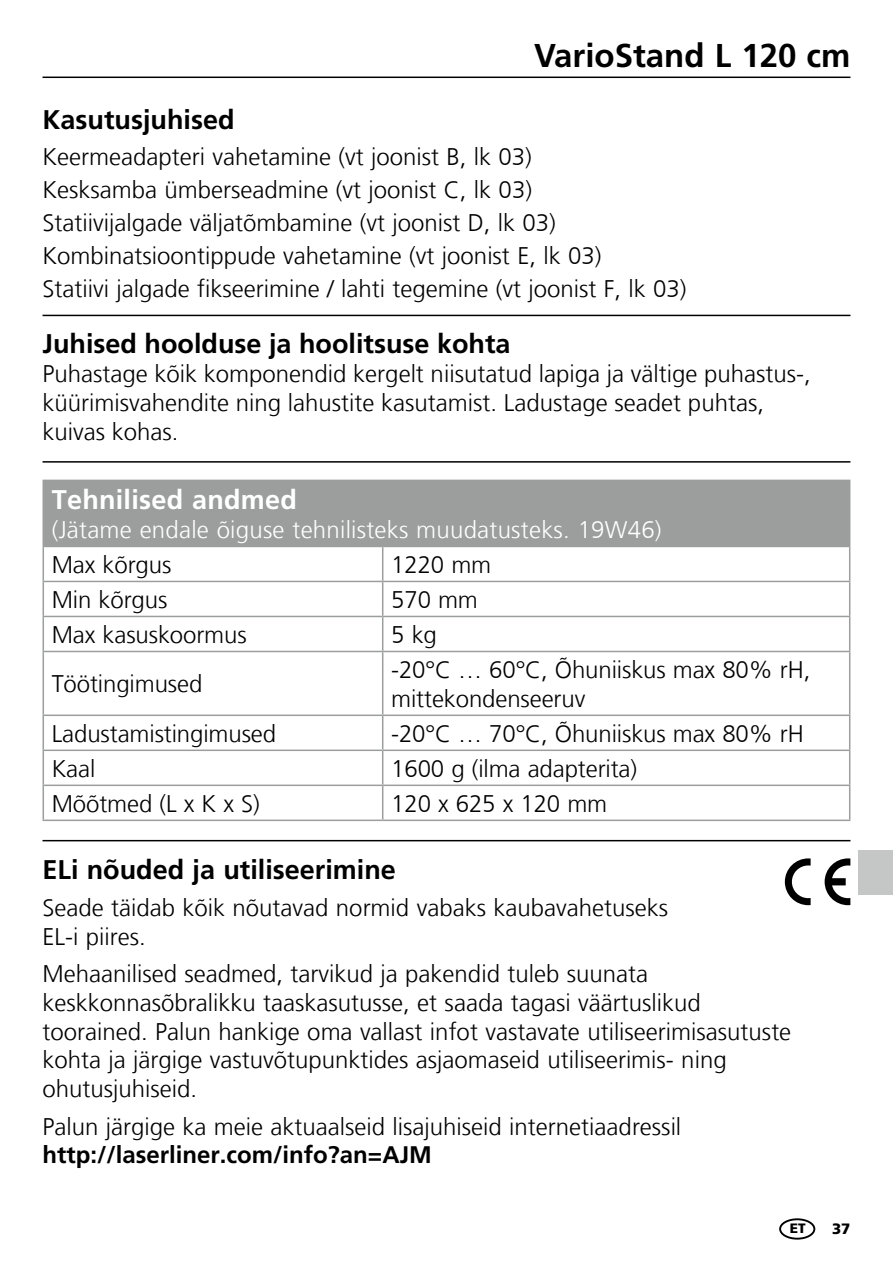
<style>
.page{position:relative;width:893px;height:1263px;background:#fff}
.page>*{position:absolute;margin:0;border:0;box-sizing:border-box;transform-origin:0 0}
.t1{font:700 33px "Frutiger LT Com";color:#000}
.t2{font:700 27px "Frutiger LT Com";color:#000}
.t3{font:700 27px "Frutiger LT Com";letter-spacing:.01em;color:#fff}
.t4{font:300 24px/28.8px "Frutiger LT Com";color:#000}
.t5{font:300 24px "Frutiger LT Com";letter-spacing:.01em;color:#fff}
.t6{font:700 24px "Frutiger LT Com";color:#000}
.t7{font:900 15px "Frutiger LT Com";color:#000}
.t8{font:900 13.5px "Frutiger LT Com";color:#000}
</style>
<div class="page">
<hr style="left:43px;top:77px;width:807px;height:1px;background:#000">
<hr style="left:43px;top:315px;width:807px;height:1px;background:#000">
<hr style="left:43px;top:461px;width:807px;height:2px;background:#000">
<svg style="left:825px;top:858px;width:25px;height:47px"></svg>
<svg style="left:785px;top:858px;width:26px;height:47px"></svg>
<hr style="left:43px;top:840px;width:807px;height:1px;background:#000">
<div style="left:43px;top:480px;width:807px;height:66px;background:#9c9d9d"></div>
<svg style="left:44px;top:547px;width:805px;height:272px"></svg>
<hr style="left:43px;top:547px;width:1px;height:34px;background:#9c9d9d">
<hr style="left:43px;top:582px;width:1px;height:34px;background:#9c9d9d">
<hr style="left:43px;top:546px;width:340px;height:1px;background:#9c9d9d">
<hr style="left:43px;top:581px;width:340px;height:1px;background:#9c9d9d">
<hr style="left:382px;top:547px;width:1px;height:34px;background:#9c9d9d">
<hr style="left:382px;top:582px;width:1px;height:34px;background:#9c9d9d">
<hr style="left:383px;top:546px;width:467px;height:1px;background:#9c9d9d">
<hr style="left:849px;top:547px;width:1px;height:34px;background:#9c9d9d">
<hr style="left:849px;top:582px;width:1px;height:34px;background:#9c9d9d">
<hr style="left:383px;top:581px;width:467px;height:1px;background:#9c9d9d">
<hr style="left:43px;top:617px;width:1px;height:34px;background:#9c9d9d">
<hr style="left:43px;top:616px;width:340px;height:1px;background:#9c9d9d">
<hr style="left:382px;top:617px;width:1px;height:34px;background:#9c9d9d">
<hr style="left:383px;top:616px;width:467px;height:1px;background:#9c9d9d">
<hr style="left:849px;top:617px;width:1px;height:34px;background:#9c9d9d">
<hr style="left:43px;top:652px;width:1px;height:62px;background:#9c9d9d">
<hr style="left:43px;top:716px;width:1px;height:33px;background:#9c9d9d">
<hr style="left:382px;top:652px;width:1px;height:62px;background:#9c9d9d">
<hr style="left:849px;top:652px;width:1px;height:62px;background:#9c9d9d">
<hr style="left:382px;top:716px;width:1px;height:33px;background:#9c9d9d">
<hr style="left:849px;top:716px;width:1px;height:33px;background:#9c9d9d">
<hr style="left:43px;top:751px;width:1px;height:33px;background:#9c9d9d">
<hr style="left:43px;top:651px;width:340px;height:1px;background:#9c9d9d">
<hr style="left:43px;top:714px;width:340px;height:2px;background:#9c9d9d">
<hr style="left:43px;top:749px;width:340px;height:2px;background:#9c9d9d">
<hr style="left:382px;top:751px;width:1px;height:33px;background:#9c9d9d">
<hr style="left:849px;top:751px;width:1px;height:33px;background:#9c9d9d">
<hr style="left:383px;top:651px;width:467px;height:1px;background:#9c9d9d">
<hr style="left:383px;top:714px;width:467px;height:2px;background:#9c9d9d">
<hr style="left:383px;top:749px;width:467px;height:2px;background:#9c9d9d">
<hr style="left:43px;top:786px;width:1px;height:33px;background:#9c9d9d">
<hr style="left:43px;top:784px;width:340px;height:2px;background:#9c9d9d">
<hr style="left:383px;top:784px;width:467px;height:2px;background:#9c9d9d">
<hr style="left:382px;top:786px;width:1px;height:33px;background:#9c9d9d">
<hr style="left:849px;top:786px;width:1px;height:33px;background:#9c9d9d">
<hr style="left:43px;top:819px;width:340px;height:2px;background:#9c9d9d">
<hr style="left:383px;top:819px;width:467px;height:2px;background:#9c9d9d">
<div style="left:779px;top:1218px;width:36px;height:21px;border:2px solid #000;border-radius:50%"></div>
<div style="left:859px;top:850px;width:34px;height:45px;background:#c5c6c6"></div>
<h1 class="t1" style="left:534px;top:36px;width:318px">VarioStand L 120 cm</h1>
<p class="t2" style="left:43px;top:104px;width:193px">Kasutusjuhised</p>
<p class="t4" style="left:43px;top:140px;width:646px;line-height:33px">Keermeadapteri vahetamine (vt joonist B, lk 03)<br>Kesksamba ümberseadmine (vt joonist C, lk 03)<br>Statiivijalgade väljatõmbamine (vt joonist D, lk 03)<br>Kombinatsioontippude vahetamine (vt joonist E, lk 03)<br>Statiivi jalgade fikseerimine / lahti tegemine (vt joonist F, lk 03)</p>
<p class="t2" style="left:43px;top:328px;width:470px">Juhised hoolduse ja hoolitsuse kohta</p>
<p class="t4" style="left:43px;top:360px;width:770px">Puhastage kõik komponendid kergelt niisutatud lapiga ja vältige puhastus-, küürimisvahendite ning lahustite kasutamist. Ladustage seadet puhtas, kuivas kohas.</p>
<p class="t3" style="left:52px;top:484px;width:247px">Tehnilised andmed</p>
<p class="t5" style="left:52px;top:516px;width:611px">(Jätame endale õiguse tehnilisteks muudatusteks. 19W46)</p>
<p class="t4" style="left:52px;top:550px;width:121px">Max kõrgus</p>
<p class="t4" style="left:391px;top:550px;width:101px">1220 mm</p>
<p class="t4" style="left:52px;top:585px;width:117px">Min kõrgus</p>
<p class="t4" style="left:391px;top:585px;width:88px">570 mm</p>
<p class="t4" style="left:52px;top:620px;width:196px">Max kasuskoormus</p>
<p class="t4" style="left:391px;top:620px;width:47px">5 kg</p>
<p class="t4" style="left:52px;top:670px;width:152px">Töötingimused</p>
<p class="t4" style="left:391px;top:655px;width:421px">-20°C … 60°C, Õhuniiskus max 80% rH, mittekondenseeruv</p>
<p class="t4" style="left:52px;top:719px;width:226px">Ladustamistingimused</p>
<p class="t4" style="left:391px;top:719px;width:414px">-20°C … 70°C, Õhuniiskus max 80% rH</p>
<p class="t4" style="left:52px;top:754px;width:45px">Kaal</p>
<p class="t4" style="left:391px;top:754px;width:247px">1600 g (ilma adapterita)</p>
<p class="t4" style="left:52px;top:789px;width:209px">Mõõtmed (L x K x S)</p>
<p class="t4" style="left:391px;top:789px;width:218px">120 x 625 x 120 mm</p>
<p class="t2" style="left:43px;top:853px;width:355px">ELi nõuded ja utiliseerimine</p>
<p class="t4" style="left:43px;top:893px;width:627px">Seade täidab kõik nõutavad normid vabaks kaubavahetuseks<br>EL-i piires.</p>
<p class="t4" style="left:43px;top:959px;width:750px">Mehaanilised seadmed, tarvikud ja pakendid tuleb suunata keskkonnasõbralikku taaskasutusse, et saada tagasi väärtuslikud toorained. Palun hankige oma vallast infot vastavate utiliseerimisasutuste kohta ja järgige vastuvõtupunktides asjaomaseid utiliseerimis- ning ohutusjuhiseid.</p>
<p class="t4" style="left:43px;top:1112px;width:640px">Palun järgige ka meie aktuaalseid lisajuhiseid internetiaadressil</p>
<p class="t6" style="left:43px;top:1141px;width:391px">http://laserliner.com/info?an=AJM</p>
<p class="t8" style="left:790px;top:1220px;width:17px">ET</p>
<p class="t7" style="left:832px;top:1219px;width:20px">37</p>
</div>
